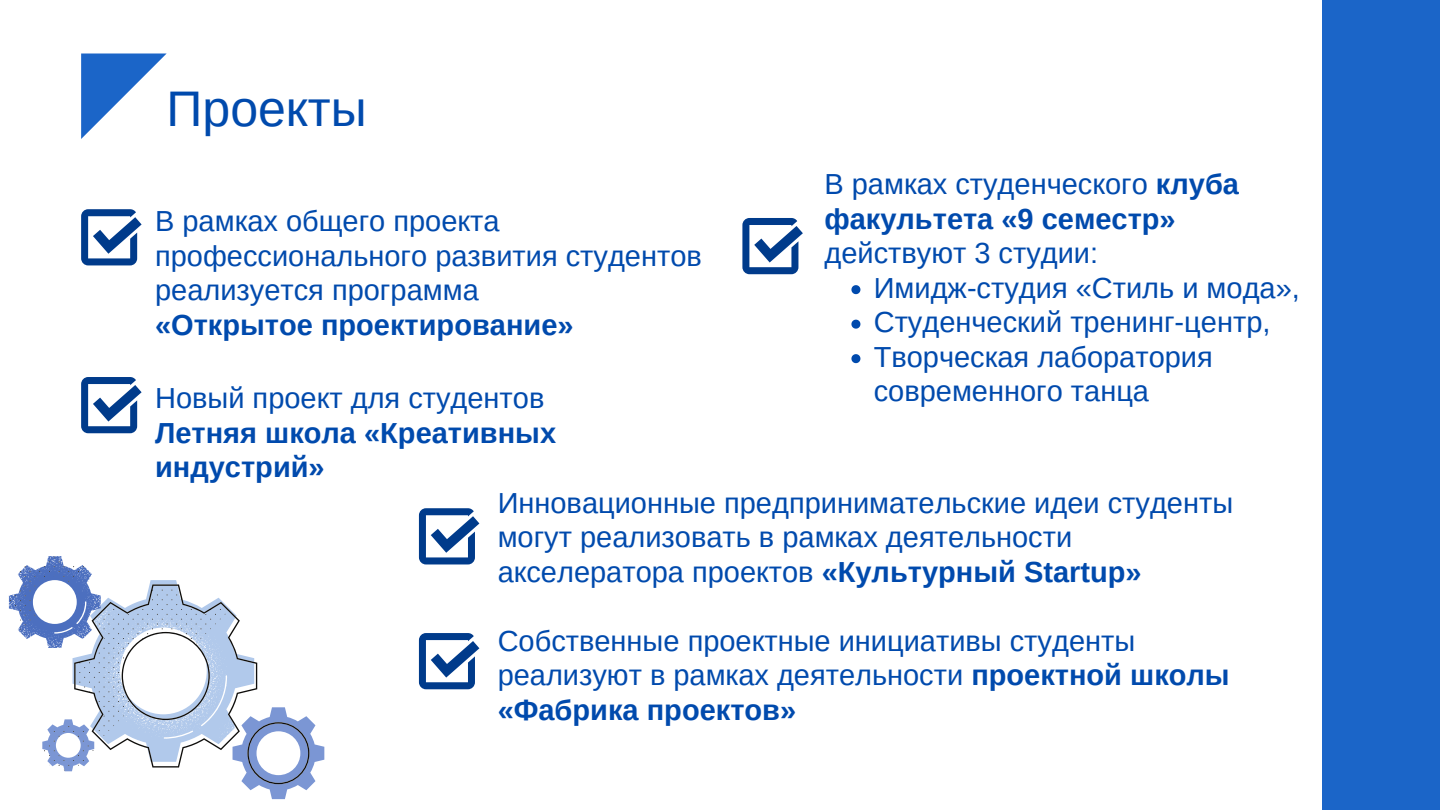
<style>
.page{position:relative;width:1440px;height:810px;background:#fff}
.page>*{position:absolute;margin:0;border:0;box-sizing:border-box;transform-origin:0 0}
.t1{font:50px "Arimo";color:#004aad}
.t2{font:29px/34.5px "Arimo";color:#004aad}
.t3{font:700 29px/34.5px "Arimo";color:#004aad}
.s1{font-weight:700}
</style>
<div class="page">
<div style="left:1322px;top:0;width:118px;height:810px;background:#1b65c8"></div>
<svg style="left:81px;top:54px;width:85px;height:85px"></svg>
<svg style="left:9px;top:556px;width:315px;height:243px"></svg>
<svg style="left:10px;top:557px;width:299px;height:227px"></svg>
<svg style="left:81px;top:209px;width:61px;height:56px"></svg>
<svg style="left:851px;top:285px;width:9px;height:9px"></svg>
<svg style="left:851px;top:320px;width:9px;height:9px"></svg>
<svg style="left:851px;top:354px;width:9px;height:9px"></svg>
<svg style="left:81px;top:377px;width:61px;height:56px"></svg>
<svg style="left:742px;top:218px;width:61px;height:56px"></svg>
<svg style="left:419px;top:508px;width:60px;height:56px"></svg>
<svg style="left:419px;top:633px;width:60px;height:56px"></svg>
<p class="t1" style="left:167px;top:81px;width:202px">Проекты</p>
<p class="t2" style="left:155px;top:204px;width:548px">В рамках общего проекта профессионального развития студентов реализуется программа</p>
<p class="t3" style="left:155px;top:308px;width:420px">«Открытое проектирование»</p>
<p class="t2" style="left:155px;top:381px;width:391px">Новый проект для студентов</p>
<p class="t3" style="left:155px;top:415px;width:403px">Летняя школа «Креативных индустрий»</p>
<p class="t2" style="left:824px;top:167px;width:416px">В рамках студенческого <span class="s1">клуба факультета «9 семестр» </span>действуют 3 студии:</p>
<p class="t2" style="left:874px;top:271px;width:428px">Имидж-студия «Стиль и мода»,</p>
<p class="t2" style="left:874px;top:305px;width:398px">Студенческий тренинг-центр,</p>
<p class="t2" style="left:874px;top:340px;width:341px">Творческая лаборатория современного танца</p>
<p class="t2" style="left:498px;top:486px;width:737px">Инновационные предпринимательские идеи студенты могут реализовать в рамках деятельности акселератора проектов <span class="s1">«Культурный Startup»</span></p>
<p class="t2" style="left:498px;top:624px;width:734px">Собственные проектные инициативы студенты реализуют в рамках деятельности <span class="s1">проектной школы «Фабрика проектов»</span></p>
</div>
